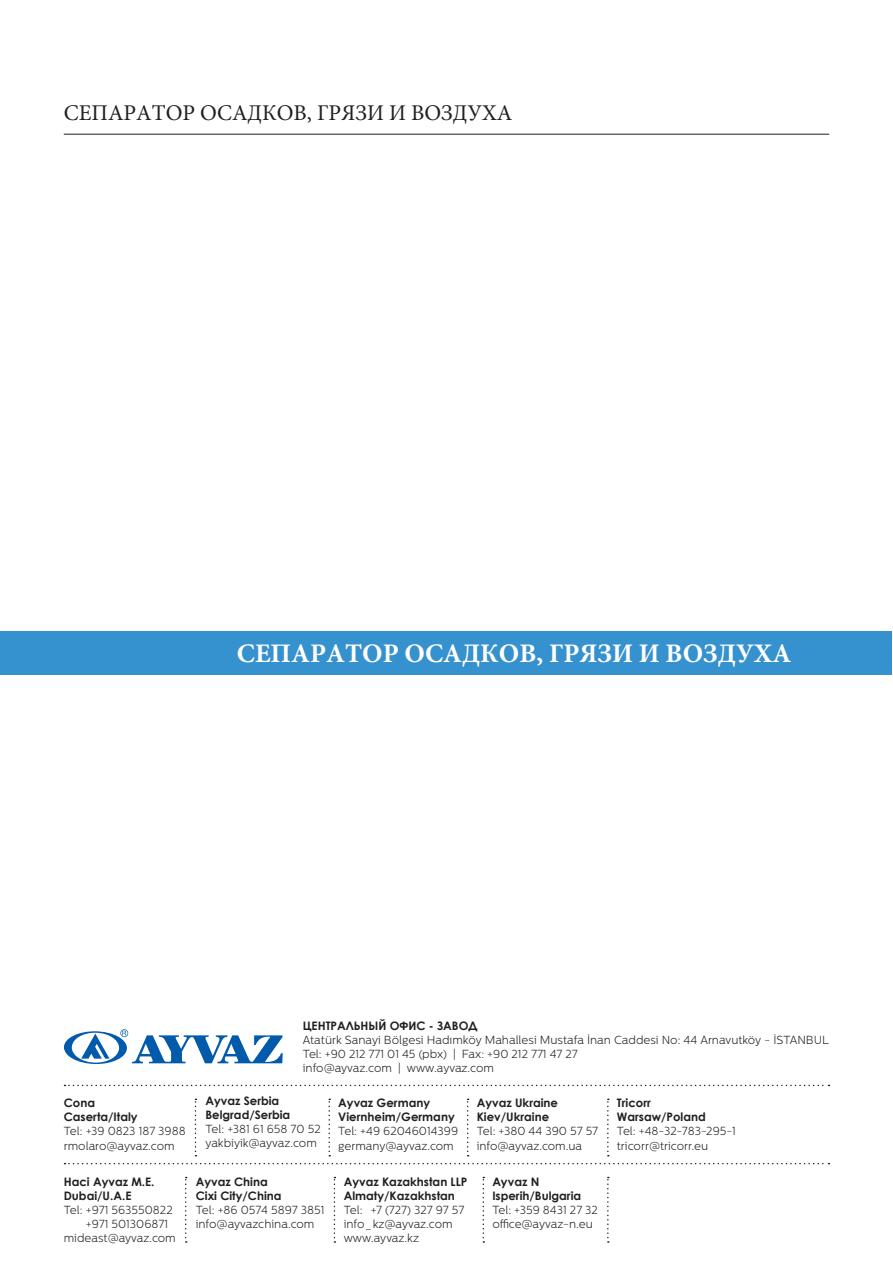
<style>
.page{position:relative;width:893px;height:1263px;background:#fff}
.page>*{position:absolute;margin:0;border:0;box-sizing:border-box;transform-origin:0 0}
.t1{font:700 26.85px "Minion Pro";color:#fff}
.t2{font:22.5px "Minion Pro";color:#231f20}
.t3{font:300 11.7px/14.1px "Centrale Sans";color:#231f20}
.t4{font:700 11.7px/14.1px "Century Gothic";color:#231f20}
.t5{font:700 11.7px "Century Gothic";color:#231f20}
</style>
<div class="page">
<hr style="left:64px;top:134px;width:765px;height:1px;background:#231f20">
<div style="left:0;top:631px;width:892px;height:43px;background:#3692cf"></div>
<svg style="left:64px;top:1029px;width:219px;height:35px"></svg>
<svg style="left:65px;top:1085px;width:764px;height:1px"></svg>
<svg style="left:65px;top:1163px;width:764px;height:1px"></svg>
<svg style="left:185px;top:1177px;width:2px;height:66px"></svg>
<svg style="left:334px;top:1177px;width:1px;height:66px"></svg>
<svg style="left:483px;top:1177px;width:1px;height:66px"></svg>
<svg style="left:607px;top:1177px;width:2px;height:66px"></svg>
<svg style="left:195px;top:1098px;width:1px;height:58px"></svg>
<svg style="left:328px;top:1098px;width:2px;height:58px"></svg>
<svg style="left:467px;top:1098px;width:2px;height:58px"></svg>
<svg style="left:607px;top:1098px;width:2px;height:58px"></svg>
<h2 class="t2" style="left:64px;top:98px;width:450px">СЕПАРАТОР ОСАДКОВ, ГРЯЗИ И ВОЗДУХА</h2>
<h1 class="t1" style="left:237px;top:634px;width:556px">СЕПАРАТОР ОСАДКОВ, ГРЯЗИ И ВОЗДУХА</h1>
<p class="t4" style="left:64px;top:1095px;width:75px">Cona<br>Caserta/Italy</p>
<p class="t3" style="left:64px;top:1124px;width:124px">Tel: +39 0823 187 3988 rmolaro@ayvaz.com</p>
<p class="t4" style="left:64px;top:1174px;width:92px">Haci Ayvaz M.E.<br>Dubai/U.A.E</p>
<p class="t3" style="left:64px;top:1202px;width:111px">Tel: +971 563550822</p>
<p class="t3" style="left:86px;top:1216px;width:84px">+971 501306871</p>
<p class="t3" style="left:64px;top:1230px;width:114px">mideast@ayvaz.com</p>
<p class="t5" style="left:303px;top:1017px;width:176px">ЦЕНТРАЛЬНЫЙ ОФИС - ЗАВОД</p>
<p class="t3" style="left:303px;top:1033px;width:528px">Atatürk Sanayi Bölgesi Hadımköy Mahallesi Mustafa İnan Caddesi No: 44 Arnavutköy - İSTANBUL<br>Tel: +90 212 771 01 45 (pbx) | Fax: +90 212 771 47 27<br>info@ayvaz.com | www.ayvaz.com</p>
<p class="t4" style="left:205px;top:1093px;width:86px">Ayvaz Serbia<br>Belgrad/Serbia</p>
<p class="t3" style="left:205px;top:1122px;width:117px">Tel: +381 61 658 70 52 yakbiyik@ayvaz.com</p>
<p class="t4" style="left:196px;top:1174px;width:87px">Ayvaz China<br>Cixi City/China</p>
<p class="t3" style="left:196px;top:1202px;width:130px">Tel: +86 0574 5897 3851 info@ayvazchina.com</p>
<p class="t4" style="left:338px;top:1095px;width:118px">Ayvaz Germany<br>Viernheim/Germany</p>
<p class="t3" style="left:338px;top:1124px;width:121px">Tel: +49 62046014399 germany@ayvaz.com</p>
<p class="t4" style="left:477px;top:1095px;width:83px">Ayvaz Ukraine<br>Kiev/Ukraine</p>
<p class="t3" style="left:477px;top:1124px;width:123px">Tel: +380 44 390 57 57 info@ayvaz.com.ua</p>
<p class="t4" style="left:344px;top:1174px;width:125px">Ayvaz Kazakhstan LLP<br>Almaty/Kazakhstan</p>
<p class="t3" style="left:344px;top:1202px;width:122px">Tel: +7 (727) 327 97 57 info_kz@ayvaz.com www.ayvaz.kz</p>
<p class="t4" style="left:492px;top:1174px;width:90px">Ayvaz N<br>Isperih/Bulgaria</p>
<p class="t3" style="left:492px;top:1202px;width:107px">Tel: +359 8431 27 32 office@ayvaz-n.eu</p>
<p class="t4" style="left:617px;top:1095px;width:90px">Tricorr<br>Warsaw/Poland</p>
<p class="t3" style="left:617px;top:1124px;width:120px">Tel: +48-32-783-295-1 tricorr@tricorr.eu</p>
</div>
